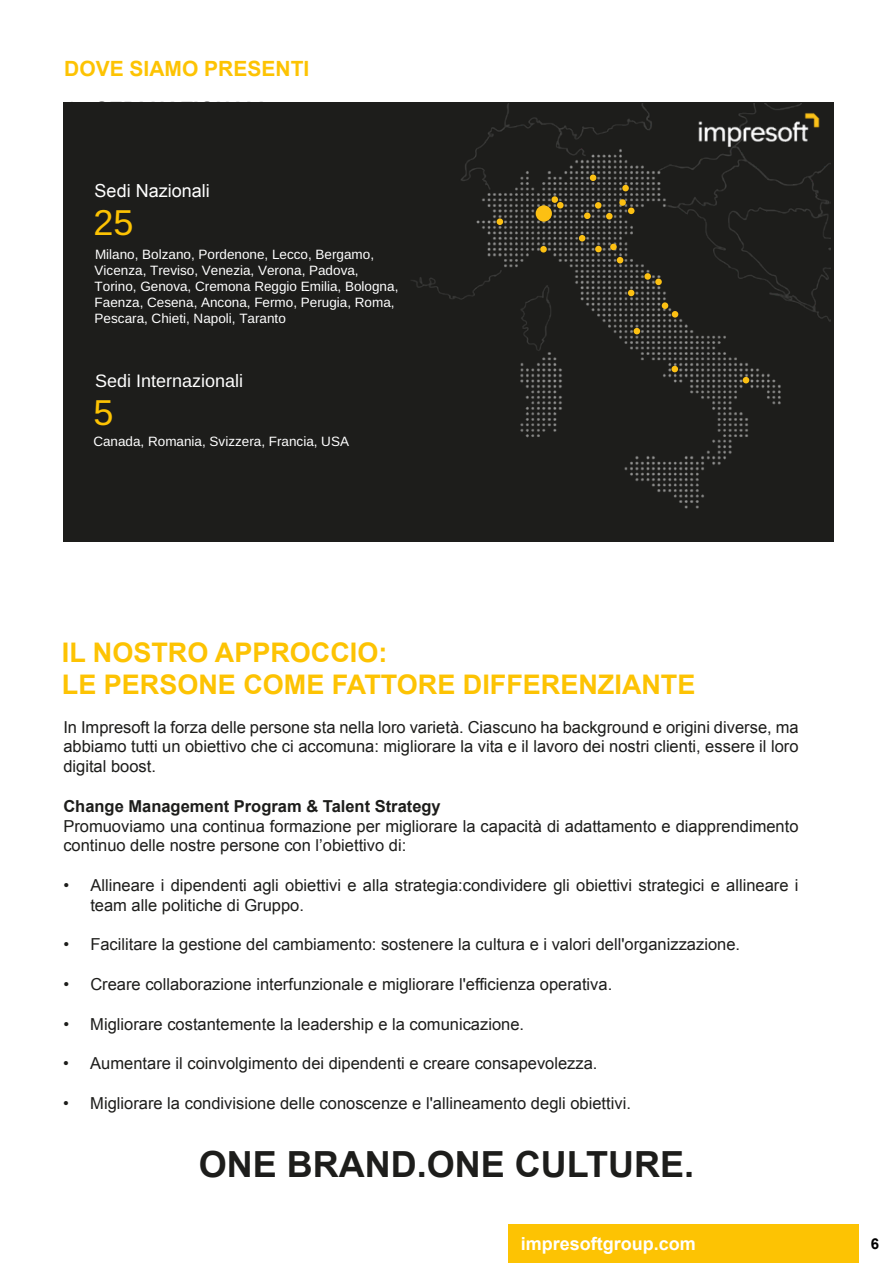
<style>
.page{position:relative;width:893px;height:1263px;background:#fff}
.page>*{position:absolute;margin:0;border:0;box-sizing:border-box;transform-origin:0 0}
.t1{font:700 36px "Arial";color:#1d1d1b}
.t2{font:36px "Arimo";color:#fdc303}
.t3{font:700 27px/32.4px "Arial";color:#fdc303}
.t4{font:700 21px "Arial";color:#fdc303}
.t5{font:700 18px "Arial";color:#fff}
.t6{font:18px "Arimo";color:#fff}
.t7{font:18px "Arial";color:#fff}
.t8{font:16.5px/19.8px "Arial";color:#1d1d1b}
.t9{font:700 16.5px "Arial";color:#1d1d1b}
.t10{font:700 15px "Arial";color:#000}
.t11{font:13.5px/16.2px "Arimo";color:#fff}
</style>
<div class="page">
<div style="left:64px;top:102px;width:770px;height:439px;background:#1d1d1b"></div>
<div style="left:509px;top:1224px;width:350px;height:39px;background:#fdc303"></div>
<img style="left:411px;top:104px;width:419px;height:405px">
<div style="left:536px;top:205px;width:16px;height:17px;background:#fcc013;border-radius:50%"></div>
<div style="left:540px;top:246px;width:7px;height:7px;background:#fcc013;border-radius:50%"></div>
<div style="left:497px;top:218px;width:6px;height:7px;background:#fcc013;border-radius:50%"></div>
<div style="left:584px;top:212px;width:7px;height:7px;background:#fcc013;border-radius:50%"></div>
<div style="left:551px;top:196px;width:7px;height:7px;background:#fcc013;border-radius:50%"></div>
<div style="left:557px;top:202px;width:7px;height:7px;background:#fcc013;border-radius:50%"></div>
<div style="left:590px;top:174px;width:6px;height:7px;background:#fcc013;border-radius:50%"></div>
<div style="left:622px;top:185px;width:7px;height:6px;background:#fcc013;border-radius:50%"></div>
<svg style="left:628px;top:208px;width:6px;height:6px"></svg>
<div style="left:606px;top:213px;width:7px;height:6px;background:#fcc013;border-radius:50%"></div>
<div style="left:595px;top:202px;width:6px;height:7px;background:#fcc013;border-radius:50%"></div>
<div style="left:579px;top:235px;width:6px;height:7px;background:#fcc013;border-radius:50%"></div>
<div style="left:595px;top:246px;width:7px;height:6px;background:#fcc013;border-radius:50%"></div>
<svg style="left:617px;top:257px;width:6px;height:6px"></svg>
<div style="left:644px;top:273px;width:7px;height:7px;background:#fcc013;border-radius:50%"></div>
<div style="left:655px;top:279px;width:7px;height:6px;background:#fcc013;border-radius:50%"></div>
<svg style="left:628px;top:290px;width:6px;height:6px"></svg>
<div style="left:672px;top:311px;width:6px;height:7px;background:#fcc013;border-radius:50%"></div>
<svg style="left:634px;top:328px;width:6px;height:6px"></svg>
<div style="left:671px;top:366px;width:7px;height:6px;background:#fcc013;border-radius:50%"></div>
<svg style="left:743px;top:377px;width:6px;height:6px"></svg>
<div style="left:610px;top:244px;width:7px;height:6px;background:#fcc013;border-radius:50%"></div>
<div style="left:662px;top:302px;width:6px;height:7px;background:#fcc013;border-radius:50%"></div>
<div style="left:619px;top:199px;width:7px;height:7px;background:#fcc013;border-radius:50%"></div>
<img style="left:694px;top:109px;width:130px;height:46px">
<p class="t4" style="left:64px;top:55px;width:247px">DOVE SIAMO PRESENTI</p>
<p class="t7" style="left:95px;top:178px;width:117px">Sedi Nazionali</p>
<h1 class="t2" style="left:94px;top:202px;width:42px">25</h1>
<p class="t11" style="left:95px;top:246px;width:305px">Milano, Bolzano, Pordenone, Lecco, Bergamo, Vicenza, Treviso, Venezia, Verona, Padova, Torino, Genova, Cremona Reggio Emilia, Bologna, Faenza, Cesena, Ancona, Fermo, Perugia, Roma, Pescara, Chieti, Napoli, Taranto</p>
<p class="t6" style="left:95px;top:371px;width:150px">Sedi Internazionali</p>
<h1 class="t2" style="left:94px;top:393px;width:22px">5</h1>
<p class="t11" style="left:93px;top:433px;width:257px">Canada, Romania, Svizzera, Francia, USA</p>
<h2 class="t3" style="left:62px;top:637px;width:635px">IL NOSTRO APPROCCIO:<br>LE PERSONE COME FATTORE DIFFERENZIANTE</h2>
<p class="t8" style="left:63px;top:717px;width:737px;text-align:justify">In Impresoft la forza delle persone sta nella loro varietà. Ciascuno ha background e origini diverse, ma abbiamo tutti un obiettivo che ci accomuna: migliorare la vita e il lavoro dei nostri clienti, essere il loro digital boost.</p>
<p class="t9" style="left:63px;top:795px;width:379px">Change Management Program &amp; Talent Strategy</p>
<p class="t8" style="left:63px;top:816px;width:737px">Promuoviamo una continua formazione per migliorare la capacità di adattamento e diapprendimento continuo delle nostre persone con l’obiettivo di:</p>
<p class="t8" style="left:90px;top:875px;width:710px;text-indent:-27px">• Allineare i dipendenti agli obiettivi e alla strategia:condividere gli obiettivi strategici e allineare i team alle politiche di Gruppo.</p>
<p class="t8" style="left:63px;top:935px;width:678px">• Facilitare la gestione del cambiamento: sostenere la cultura e i valori dell'organizzazione.</p>
<p class="t8" style="left:63px;top:974px;width:550px">• Creare collaborazione interfunzionale e migliorare l'efficienza operativa.</p>
<p class="t8" style="left:63px;top:1014px;width:462px">• Migliorare costantemente la leadership e la comunicazione.</p>
<p class="t8" style="left:63px;top:1054px;width:536px">• Aumentare il coinvolgimento dei dipendenti e creare consapevolezza.</p>
<p class="t8" style="left:63px;top:1093px;width:569px">• Migliorare la condivisione delle conoscenze e l'allineamento degli obiettivi.</p>
<h1 class="t1" style="left:199px;top:1141px;width:497px">ONE BRAND.ONE CULTURE.</h1>
<p class="t5" style="left:521px;top:1232px;width:177px">impresoftgroup.com</p>
<p class="t10" style="left:871px;top:1234px;width:10px">6</p>
</div>
